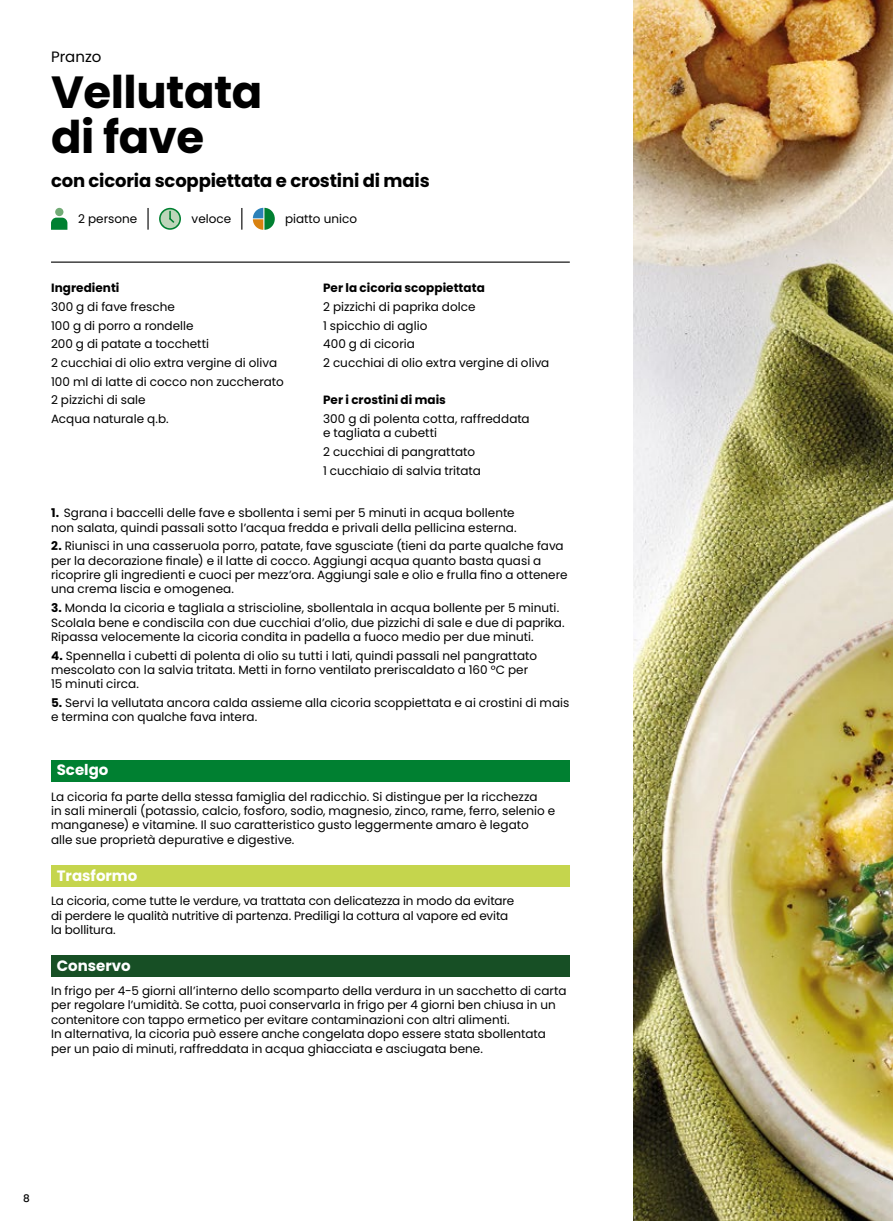
<style>
.page{position:relative;width:893px;height:1221px;background:#fff}
.page>*{position:absolute;margin:0;border:0;box-sizing:border-box;transform-origin:0 0}
.t1{font:700 45px/45px "Poppins";letter-spacing:-.01em;color:#000}
.t2{font:700 18px "Poppins";letter-spacing:-.01em;color:#000}
.t3{font:700 15px "Poppins";color:#fff}
.t4{font:15px "Poppins";color:#000}
.t5{font:12px/14.4px "Poppins";letter-spacing:.005em;color:#000}
.t6{font:700 12px "Poppins";letter-spacing:.005em;color:#000}
.t7{font:500 10.5px "Poppins";color:#000}
.s1{font-weight:700}
</style>
<div class="page">
<img style="left:634px;top:0;width:259px;height:1220px">
<svg style="left:241px;top:208px;width:1px;height:22px"></svg>
<hr style="left:147px;top:208px;width:2px;height:22px;background:#000">
<hr style="left:51px;top:261px;width:519px;height:2px;background:#000">
<svg style="left:51px;top:218px;width:16px;height:12px"></svg>
<div style="left:55px;top:208px;width:8px;height:8px;background:#72ab76;border-radius:50%"></div>
<svg style="left:159px;top:208px;width:22px;height:22px"></svg>
<svg style="left:253px;top:208px;width:22px;height:22px"></svg>
<div style="left:51px;top:760px;width:519px;height:21px;background:#008031"></div>
<div style="left:51px;top:865px;width:519px;height:21px;background:#c5d54d"></div>
<div style="left:51px;top:955px;width:519px;height:21px;background:#174f25"></div>
<p class="t4" style="left:51px;top:48px;width:52px">Pranzo</p>
<h1 class="t1" style="left:51px;top:70px;width:213px">Vellutata di fave</h1>
<h2 class="t2" style="left:51px;top:170px;width:380px">con cicoria scoppiettata e crostini di mais</h2>
<p class="t5" style="left:78px;top:211px;width:61px">2 persone</p>
<p class="t5" style="left:192px;top:211px;width:41px">veloce</p>
<p class="t5" style="left:285px;top:211px;width:74px">piatto unico</p>
<p class="t6" style="left:51px;top:281px;width:70px">Ingredienti</p>
<p class="t5" style="left:51px;top:297px;width:234px;line-height:18.6px">300 g di fave fresche<br>100 g di porro a rondelle<br>200 g di patate a tocchetti<br>2 cucchiai di olio extra vergine di oliva<br>100 ml di latte di cocco non zuccherato<br>2 pizzichi di sale<br>Acqua naturale q.b.</p>
<p class="t6" style="left:323px;top:281px;width:163px">Per la cicoria scoppiettata</p>
<p class="t5" style="left:323px;top:297px;width:228px;line-height:18.6px">2 pizzichi di paprika dolce<br>1 spicchio di aglio<br>400 g di cicoria<br>2 cucchiai di olio extra vergine di oliva</p>
<p class="t6" style="left:323px;top:393px;width:124px">Per i crostini di mais</p>
<p class="t5" style="left:323px;top:411px;width:208px">300 g di polenta cotta, raffreddata e tagliata a cubetti</p>
<p class="t5" style="left:323px;top:442px;width:159px;line-height:18.6px">2 cucchiai di pangrattato<br>1 cucchiaio di salvia tritata</p>
<p class="t5" style="left:51px;top:506px;width:467px"><span class="s1">1.</span> Sgrana i baccelli delle fave e sbollenta i semi per 5 minuti in acqua bollente non salata, quindi passali sotto l’acqua fredda e privali della pellicina esterna.</p>
<p class="t5" style="left:51px;top:539px;width:518px"><span class="s1">2.</span> Riunisci in una casseruola porro, patate, fave sgusciate (tieni da parte qualche fava per la decorazione finale) e il latte di cocco. Aggiungi acqua quanto basta quasi a ricoprire gli ingredienti e cuoci per mezz’ora. Aggiungi sale e olio e frulla fino a ottenere una crema liscia e omogenea.</p>
<p class="t5" style="left:51px;top:600px;width:515px"><span class="s1">3.</span> Monda la cicoria e tagliala a striscioline, sbollentala in acqua bollente per 5 minuti.<br>Scolala bene e condiscila con due cucchiai d’olio, due pizzichi di sale e due di paprika.<br>Ripassa velocemente la cicoria condita in padella a fuoco medio per due minuti.</p>
<p class="t5" style="left:51px;top:648px;width:488px"><span class="s1">4.</span> Spennella i cubetti di polenta di olio su tutti i lati, quindi passali nel pangrattato mescolato con la salvia tritata. Metti in forno ventilato preriscaldato a 160 °C per<br>15 minuti circa.</p>
<p class="t5" style="left:51px;top:695px;width:520px"><span class="s1">5.</span> Servi la vellutata ancora calda assieme alla cicoria scoppiettata e ai crostini di mais e termina con qualche fava intera.</p>
<p class="t3" style="left:57px;top:761px;width:53px">Scelgo</p>
<p class="t5" style="left:51px;top:789px;width:506px">La cicoria fa parte della stessa famiglia del radicchio. Si distingue per la ricchezza<br>in sali minerali (potassio, calcio, fosforo, sodio, magnesio, zinco, rame, ferro, selenio e manganese) e vitamine. Il suo caratteristico gusto leggermente amaro è legato<br>alle sue proprietà depurative e digestive.</p>
<p class="t3" style="left:57px;top:866px;width:82px">Trasformo</p>
<p class="t5" style="left:51px;top:893px;width:465px">La cicoria, come tutte le verdure, va trattata con delicatezza in modo da evitare di perdere le qualità nutritive di partenza. Prediligi la cottura al vapore ed evita la bollitura.</p>
<p class="t3" style="left:57px;top:957px;width:76px">Conservo</p>
<p class="t5" style="left:51px;top:983px;width:517px">In frigo per 4-5 giorni all’interno dello scomparto della verdura in un sacchetto di carta per regolare l’umidità. Se cotta, puoi conservarla in frigo per 4 giorni ben chiusa in un contenitore con tappo ermetico per evitare contaminazioni con altri alimenti.<br>In alternativa, la cicoria può essere anche congelata dopo essere stata sbollentata per un paio di minuti, raffreddata in acqua ghiacciata e asciugata bene.</p>
<p class="t7" style="left:23px;top:1192px;width:8px">8</p>
</div>
